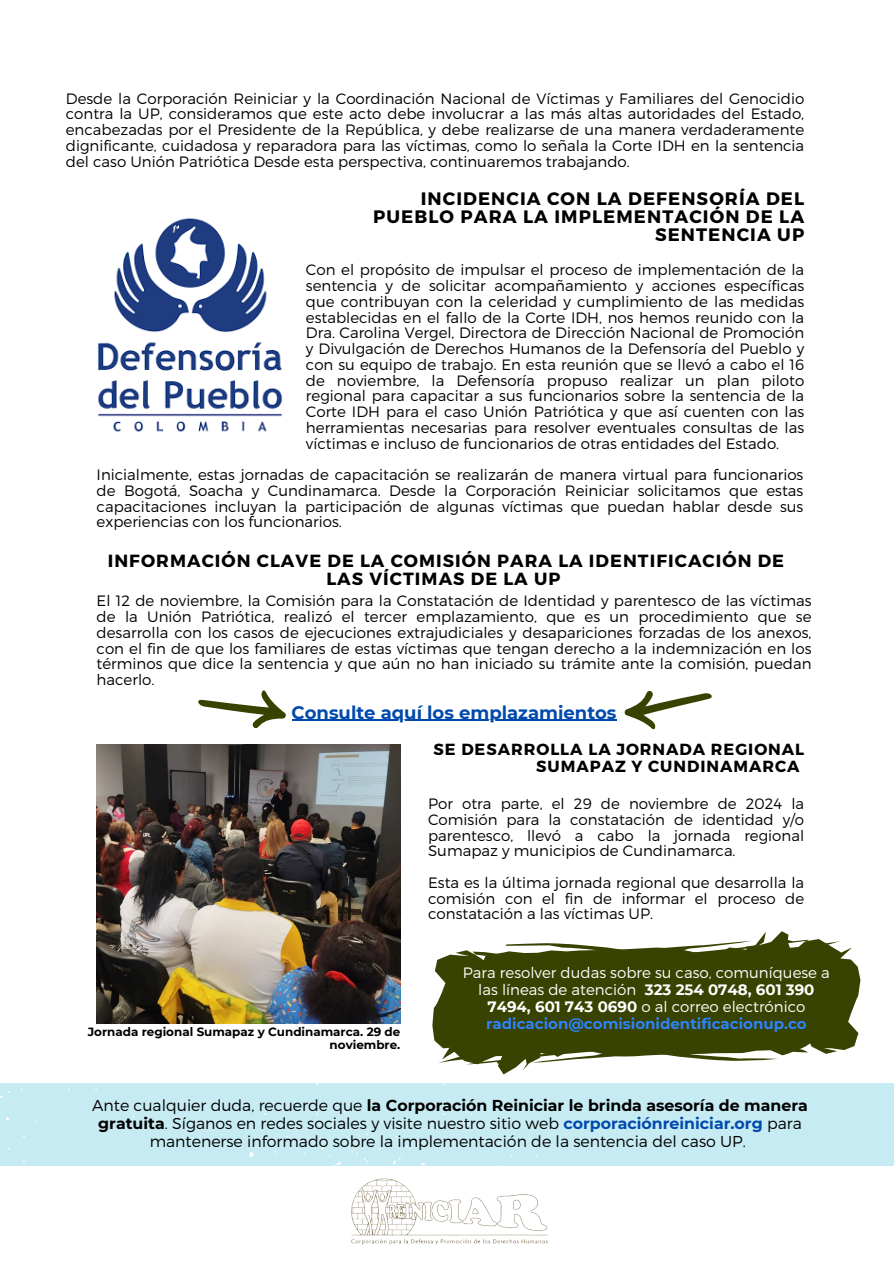
<style>
.page{position:relative;width:894px;height:1264px;background:#fff}
.page>*{position:absolute;margin:0;border:0;box-sizing:border-box;transform-origin:0 0}
.t1{font:700 18px/18px "Montserrat";letter-spacing:.06em;color:#000;text-align:right}
.t2{font:700 18px "Montserrat";color:#004aad}
.t3{font:700 17.55px/18px "Montserrat";letter-spacing:.06em;color:#000;text-align:center}
.t4{font:700 16.05px/16.8px "Montserrat";letter-spacing:.06em;color:#000;text-align:right}
.t5{font:300 15.75px/18px "Montserrat";color:#000;text-align:center}
.t6{font:300 15px/15.8px "Montserrat";color:#000;text-align:justify}
.t7{font:300 15px/16.8px "Montserrat";color:#fff;text-align:center}
.t8{font:700 11.85px/12.9px "Montserrat";color:#000;text-align:right}
.s1{font-weight:700}
.s2{font-weight:700;color:#2d83f7}
.s3{font-weight:700;color:#004aad}
</style>
<div class="page">
<img style="left:97px;top:218px;width:186px;height:214px">
<hr style="left:291px;top:720px;width:325px;height:1px;background:#004aad">
<svg style="left:198px;top:690px;width:88px;height:38px"></svg>
<svg style="left:624px;top:690px;width:88px;height:40px"></svg>
<img style="left:351px;top:1178px;width:197px;height:67px">
<svg style="left:760px;top:931px;width:100px;height:119px"></svg>
<svg style="left:432px;top:939px;width:408px;height:135px;fill:#384201"></svg>
<div style="left:0;top:1083px;width:893px;height:82px;background:#c7ebf2"></div>
<img style="left:97px;top:744px;width:303px;height:279px">
<h1 class="t6" style="left:66px;top:90px;width:739px">Desde la Corporación Reiniciar y la Coordinación Nacional de Víctimas y Familiares del Genocidio contra la UP, consideramos que este acto debe involucrar a las más altas autoridades del Estado, encabezadas por el Presidente de la República, y debe realizarse de una manera verdaderamente dignificante, cuidadosa y reparadora para las víctimas, como lo señala la Corte IDH en la sentencia del caso Unión Patriótica Desde esta perspectiva, continuaremos trabajando.</h1>
<h4 class="t1" style="left:373px;top:189px;width:432px">INCIDENCIA CON LA DEFENSORÍA DEL<br>PUEBLO PARA LA IMPLEMENTACIÓN DE LA<br>SENTENCIA UP</h4>
<h4 class="t6" style="left:306px;top:261px;width:499px">Con el propósito de impulsar el proceso de implementación de la sentencia y de solicitar acompañamiento y acciones específicas que contribuyan con la celeridad y cumplimiento de las medidas establecidas en el fallo de la Corte IDH, nos hemos reunido con la Dra. Carolina Vergel, Directora de Dirección Nacional de Promoción y Divulgación de Derechos Humanos de la Defensoría del Pueblo y con su equipo de trabajo. En esta reunión que se llevó a cabo el 16 de noviembre, la Defensoría propuso realizar un plan piloto regional para capacitar a sus funcionarios sobre la sentencia de la Corte IDH para el caso Unión Patriótica y que así cuenten con las herramientas necesarias para resolver eventuales consultas de las víctimas e incluso de funcionarios de otras entidades del Estado.</h4>
<h3 class="t6" style="left:97px;top:466px;width:708px">Inicialmente, estas jornadas de capacitación se realizarán de manera virtual para funcionarios de Bogotá, Soacha y Cundinamarca. Desde la Corporación Reiniciar solicitamos que estas capacitaciones incluyan la participación de algunas víctimas que puedan hablar desde sus experiencias con los funcionarios.</h3>
<h1 class="t3" style="left:108px;top:550px;width:677px">INFORMACIÓN CLAVE DE LA COMISIÓN PARA LA IDENTIFICACIÓN DE<br>LAS VÍCTIMAS DE LA UP</h1>
<h4 class="t6" style="left:97px;top:592px;width:716px">El 12 de noviembre, la Comisión para la Constatación de Identidad y parentesco de las víctimas de la Unión Patriótica, realizó el tercer emplazamiento, que es un procedimiento que se desarrolla con los casos de ejecuciones extrajudiciales y desapariciones forzadas de los anexos, con el fin de que los familiares de estas víctimas que tengan derecho a la indemnización en los términos que dice la sentencia y que aún no han iniciado su trámite ante la comisión, puedan hacerlo.</h4>
<p class="t2" style="left:291px;top:701px;width:326px">Consulte aquí los emplazamientos</p>
<p class="t8" style="left:88px;top:1025px;width:314px">Jornada regional Sumapaz y Cundinamarca. 29 de noviembre.</p>
<h2 class="t4" style="left:433px;top:740px;width:372px">SE DESARROLLA LA JORNADA REGIONAL<br>SUMAPAZ Y CUNDINAMARCA</h2>
<p class="t6" style="left:428px;top:795px;width:377px">Por otra parte, el 29 de noviembre de 2024 la Comisión para la constatación de identidad y/o parentesco, llevó a cabo la jornada regional Sumapaz y municipios de Cundinamarca.</p>
<p class="t6" style="left:428px;top:873px;width:377px">Esta es la última jornada regional que desarrolla la comisión con el fin de informar el proceso de constatación a las víctimas UP.</p>
<p class="t7" style="left:463px;top:963px;width:368px">Para resolver dudas sobre su caso, comuníquese a las líneas de atención <span class="s1">323 254 0748, 601 390<br>7494, 601 743 0690</span> o al correo electrónico <span class="s2">radicacion@comisionidentificacionup.co</span></p>
<h4 class="t5" style="left:92px;top:1095px;width:717px">Ante cualquier duda, recuerde que <span class="s1">la Corporación Reiniciar le brinda asesoría de manera gratuita</span>. Síganos en redes sociales y visite nuestro sitio web <span class="s3">corporaciónreiniciar.org</span> para mantenerse informado sobre la implementación de la sentencia del caso UP.</h4>
</div>
